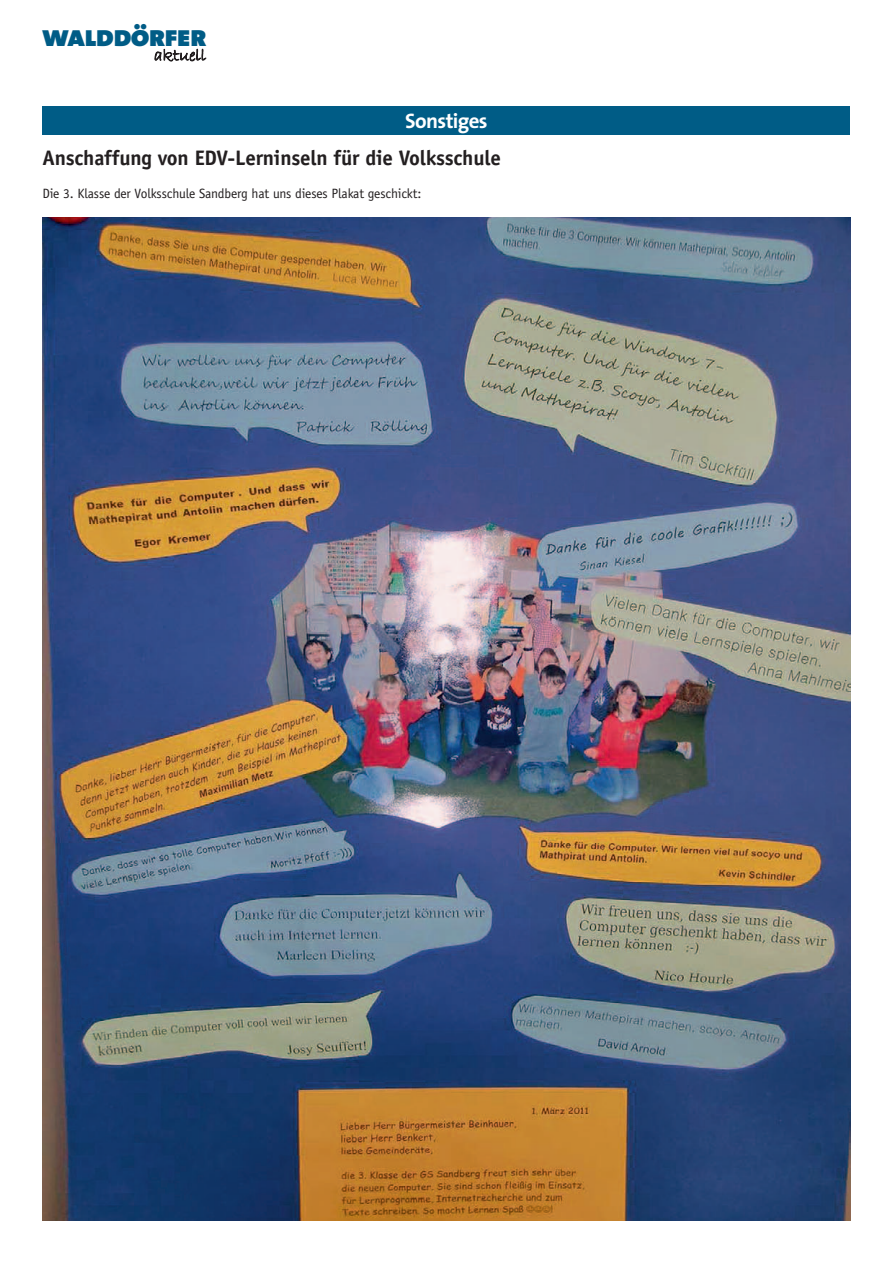
<style>
.page{position:relative;width:893px;height:1263px;background:#fff}
.page>*{position:absolute;margin:0;border:0;box-sizing:border-box;transform-origin:0 0}
.t1{font:30.3px "The Sans Black Caps";letter-spacing:-.025em;color:#005c86}
.t2{font:700 21px "Officina Sans";letter-spacing:-.01em;color:#231f20}
.t3{font:700 21px "The Sans";letter-spacing:-.03em;color:#fff}
.t4{font:13.5px "Officina Sans";letter-spacing:-.01em;color:#231f20}
</style>
<div class="page">
<svg style="left:155px;top:48px;width:51px;height:13px"></svg>
<div style="left:43px;top:106px;width:807px;height:29px;background:#005c86"></div>
<img style="left:43px;top:217px;width:807px;height:1003px">
<h1 class="t1" style="left:43px;top:10px;width:166px">walddörfer</h1>
<h2 class="t3" style="left:405px;top:103px;width:84px">Sonstiges</h2>
<h2 class="t2" style="left:43px;top:145px;width:460px">Anschaffung von EDV-Lerninseln für die Volksschule</h2>
<p class="t4" style="left:43px;top:185px;width:380px">Die 3. Klasse der Volksschule Sandberg hat uns dieses Plakat geschickt:</p>
</div>
